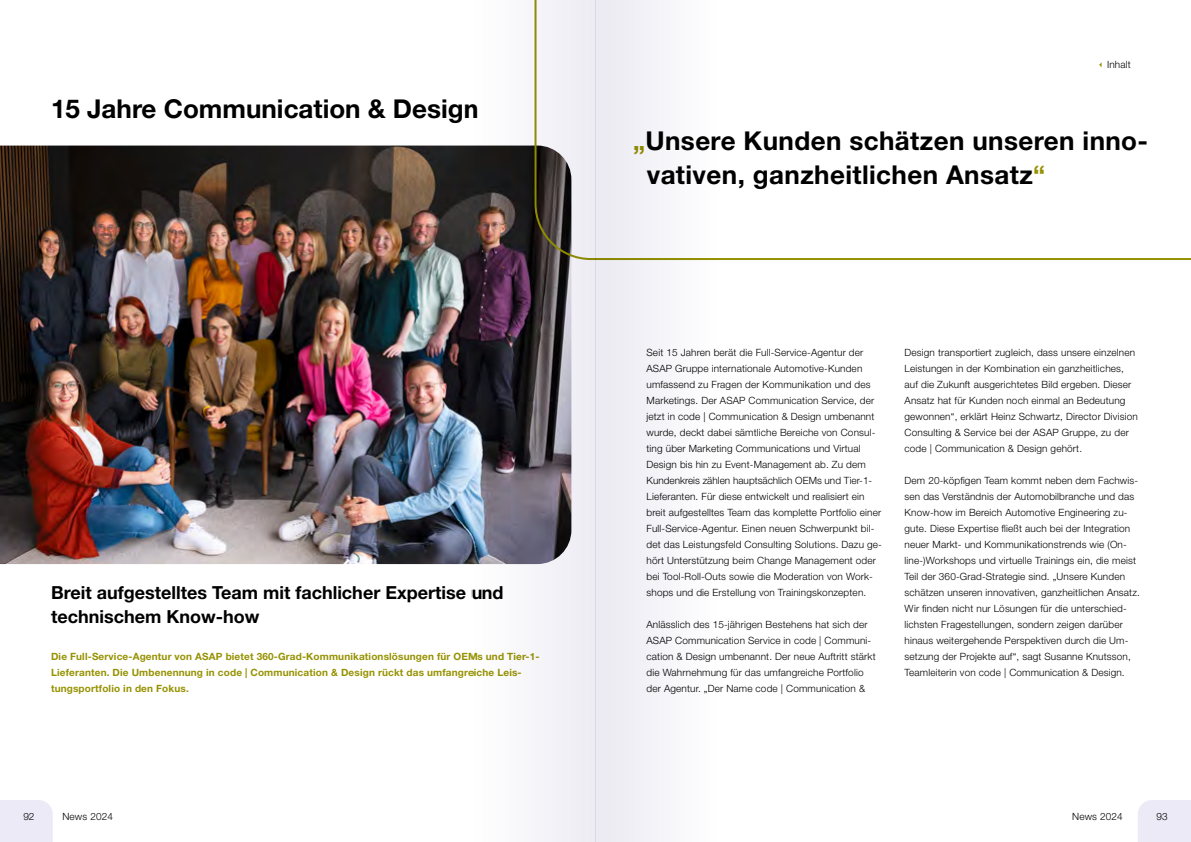
<style>
.page{position:relative;width:1191px;height:842px;background:#fff}
.page>*{position:absolute;margin:0;border:0;box-sizing:border-box;transform-origin:0 0}
.t1{font:700 26px/34px "Helvetica Neue LT Std";letter-spacing:.015em;color:#000}
.t2{font:700 18px/24px "Helvetica Neue LT Std";color:#000}
.t3{font:300 10px/16px "Helvetica Neue LT Std";letter-spacing:.015em;color:#000}
.t4{font:700 10px/16px "Helvetica Neue LT Std";letter-spacing:.015em;color:#969200}
.s1{color:#969200}
</style>
<div class="page">
<img style="left:0;top:146px;width:472px;height:418px">
<div style="left:0;top:800px;width:53px;height:42px;background:#ebeaf6"></div>
<div style="left:1138px;top:800px;width:53px;height:42px;background:#ebeaf6"></div>
<svg style="left:719px;top:62px;width:472px;height:198px"></svg>
<svg style="left:472px;top:0;width:123px;height:842px"></svg>
<svg style="left:595px;top:0;width:124px;height:842px"></svg>
<h1 class="t1" style="left:51px;top:91px;width:429px">15 Jahre Communication &amp; Design</h1>
<h2 class="t2" style="left:51px;top:580px;width:454px">Breit aufgestelltes Team mit fachlicher Expertise und technischem Know-how</h2>
<p class="t4" style="left:51px;top:648px;width:490px">Die Full-Service-Agentur von ASAP bietet 360-Grad-Kommunikationslösungen für OEMs und Tier-1-<br>Lieferanten. Die Umbenennung in code | Communication &amp; Design rückt das umfangreiche Leis&shy;tungsportfolio in den Fokus.</p>
<p class="t3" style="left:1107px;top:56px;width:25px">Inhalt</p>
<h1 class="t1" style="left:647px;top:123px;width:503px;text-indent:-14px"><span class="s1">„</span>Unsere Kunden schätzen unseren inno&shy;vativen, ganzheitlichen Ansatz<span class="s1">“</span></h1>
<p class="t3" style="left:646px;top:344px;width:237px">Seit 15 Jahren berät die Full-Service-Agentur der ASAP Gruppe internationale Automotive-Kunden umfassend zu Fragen der Kommunikation und des Marketings. Der ASAP Communication Service, der jetzt in code | Communication &amp; Design umbenannt wurde, deckt dabei sämtliche Bereiche von Consul&shy;ting über Marketing Communications und Virtual Design bis hin zu Event-Management ab. Zu dem Kundenkreis zählen hauptsächlich OEMs und Tier-1- Lieferanten. Für diese entwickelt und realisiert ein breit aufgestelltes Team das komplette Portfolio einer Full-Service-Agentur. Einen neuen Schwerpunkt bil&shy;det das Leistungsfeld Consulting Solutions. Dazu ge&shy;hört Unterstützung beim Change Management oder bei Tool-Roll-Outs sowie die Moderation von Work&shy;shops und die Erstellung von Trainingskonzepten.</p>
<p class="t3" style="left:646px;top:616px;width:231px">Anlässlich des 15-jährigen Bestehens hat sich der ASAP Communication Service in code | Communi&shy;cation &amp; Design umbenannt. Der neue Auftritt stärkt die Wahrnehmung für das umfangreiche Portfolio der Agentur. „Der Name code | Communication &amp;</p>
<p class="t3" style="left:904px;top:344px;width:235px">Design transportiert zugleich, dass unsere einzelnen Leistungen in der Kombination ein ganzheitliches, auf die Zukunft ausgerichtetes Bild ergeben. Dieser Ansatz hat für Kunden noch einmal an Bedeutung gewonnen“, erklärt Heinz Schwartz, Director Division Consulting &amp; Service bei der ASAP Gruppe, zu der code | Communication &amp; Design gehört.</p>
<p class="t3" style="left:904px;top:472px;width:237px">Dem 20-köpfigen Team kommt neben dem Fachwis&shy;sen das Verständnis der Automobilbranche und das Know-how im Bereich Automotive Engineering zu&shy;gute. Diese Expertise fließt auch bei der Integration neuer Markt- und Kommunikationstrends wie (On&shy;line-)Workshops und virtuelle Trainings ein, die meist Teil der 360-Grad-Strategie sind. „Unsere Kunden schätzen unseren innovativen, ganzheitlichen Ansatz.<br>Wir finden nicht nur Lösungen für die unterschied&shy;lichsten Fragestellungen, sondern zeigen darüber hinaus weitergehende Perspektiven durch die Um&shy;setzung der Projekte auf“, sagt Susanne Knutsson, Teamleiterin von code | Communication &amp; Design.</p>
<p class="t3" style="left:62px;top:808px;width:52px">News 2024</p>
<p class="t3" style="left:1072px;top:808px;width:52px">News 2024</p>
<p class="t3" style="left:23px;top:808px;width:13px">92</p>
<p class="t3" style="left:1156px;top:808px;width:13px">93</p>
</div>
